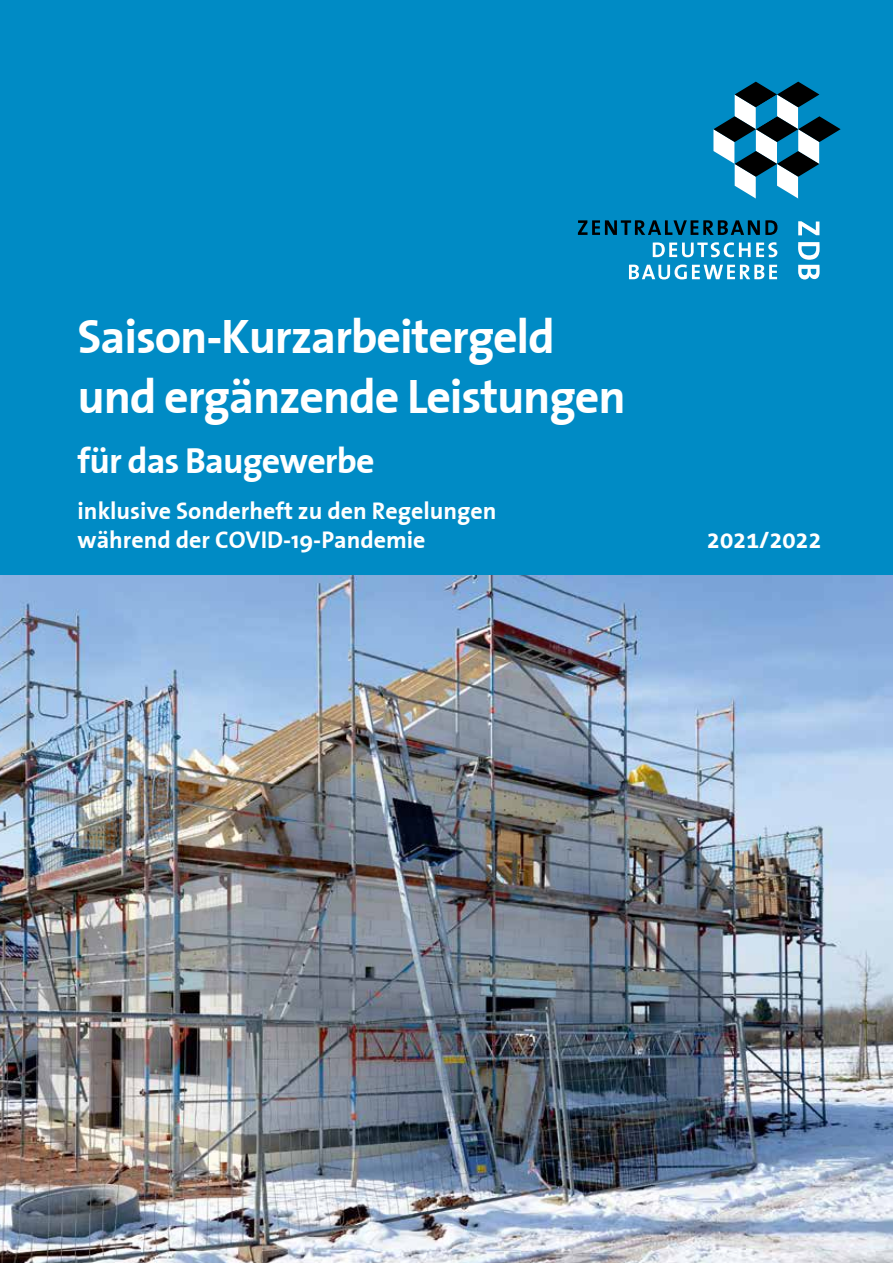
<style>
.page{position:relative;width:893px;height:1263px;background:#fff}
.page>*{position:absolute;margin:0;border:0;box-sizing:border-box;transform-origin:0 0}
.t1{font:48px/60px "The Sans Bold Plain";letter-spacing:-.025em;color:#fff}
.t2{font:36px "The Sans Bold Plain";letter-spacing:-.025em;color:#fff}
.t3{font:24px/28.8px "The Sans Bold Plain";color:#fff}
.t4{font:700 24px "The Sans Office";letter-spacing:-.005em;color:#fff}
</style>
<div class="page">
<img style="left:0;top:574px;width:893px;height:689px">
<div style="left:0;top:0;width:893px;height:574px;background:#008bc5"></div>
<svg style="left:713px;top:82px;width:128px;height:117px"></svg>
<svg style="left:798px;top:242px;width:22px;height:37px"></svg>
<svg style="left:798px;top:221px;width:21px;height:14px"></svg>
<svg style="left:629px;top:264px;width:148px;height:15px"></svg>
<svg style="left:653px;top:242px;width:124px;height:15px"></svg>
<svg style="left:578px;top:220px;width:199px;height:15px"></svg>
<h1 class="t1" style="left:78px;top:305px;width:550px">Saison-Kurzarbeitergeld und ergänzende Leistungen</h1>
<h2 class="t2" style="left:78px;top:430px;width:298px">für das Baugewerbe</h2>
<p class="t3" style="left:78px;top:496px;width:420px">inklusive Sonderheft zu den Regelungen während der COVID-19-Pandemie</p>
<p class="t4" style="left:707px;top:527px;width:116px">2021/2022</p>
</div>
